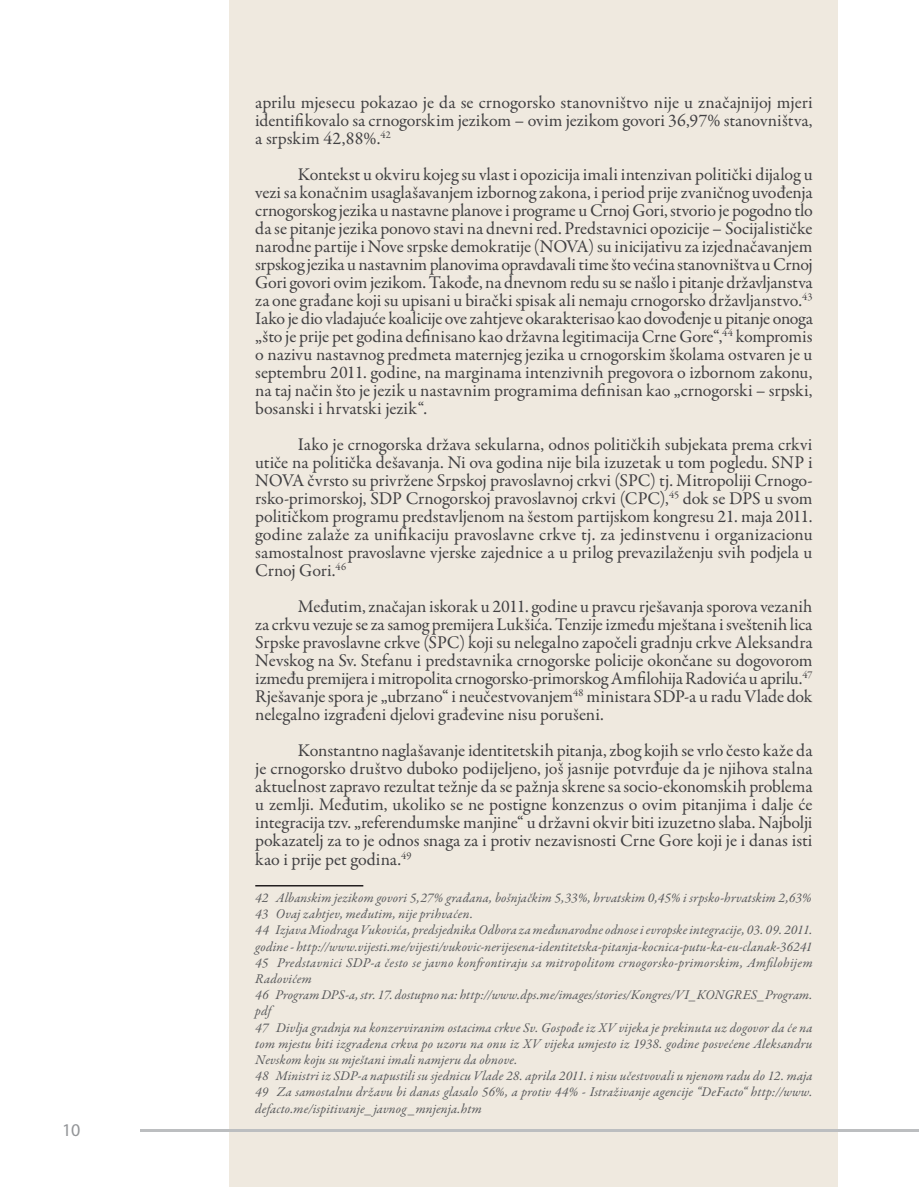
<style>
.page{position:relative;width:919px;height:1187px;background:#fff}
.page>*{position:absolute;margin:0;border:0;box-sizing:border-box;transform-origin:0 0}
.t1{font:18px/18px "Garamond Premr Pro";color:#414042;text-align:justify}
.t2{font:18px "Myriad Pro";color:#939598}
.t3{font:italic 13.5px/16.2px "Garamond Premr Pro";letter-spacing:.01em;color:#58595b}
</style>
<div class="page">
<div style="left:230px;top:0;width:608px;height:1186px;background:#efe9df"></div>
<hr style="left:140px;top:1129px;width:778px;height:3px;background:#bcbec0">
<hr style="left:255px;top:884px;width:108px;height:2px;background:#231f20">
<p class="t2" style="left:62px;top:1119px;width:20px">10</p>
<p class="t1" style="left:255px;top:94px;width:559px">aprilu mjesecu pokazao je da se crnogorsko stanovništvo nije u značajnijoj mjeri identifikovalo sa crnogorskim jezikom – ovim jezikom govori 36,97% stanovništva, a srpskim 42,88%.<sup>42</sup></p>
<p class="t1" style="left:255px;top:166px;width:559px;text-indent:43px">Kontekst u okviru kojeg su vlast i opozicija imali intenzivan politički dijalog u vezi sa konačnim usaglašavanjem izbornog zakona, i period prije zvaničnog uvođenja crnogorskog jezika u nastavne planove i programe u Crnoj Gori, stvorio je pogodno tlo da se pitanje jezika ponovo stavi na dnevni red. Predstavnici opozicije – Socijalističke narodne partije i Nove srpske demokratije (NOVA) su inicijativu za izjednačavanjem srpskog jezika u nastavnim planovima opravdavali time što većina stanovništva u Crnoj Gori govori ovim jezikom. Takođe, na dnevnom redu su se našlo i pitanje državljanstva za one građane koji su upisani u birački spisak ali nemaju crnogorsko državljanstvo.<sup>43<br></sup>Iako je dio vladajuće koalicije ove zahtjeve okarakterisao kao dovođenje u pitanje onoga „što je prije pet godina definisano kao državna legitimacija Crne Gore“,<sup>44</sup> kompromis o nazivu nastavnog predmeta maternjeg jezika u crnogorskim školama ostvaren je u septembru 2011. godine, na marginama intenzivnih pregovora o izbornom zakonu, na taj način što je jezik u nastavnim programima definisan kao „crnogorski – srpski, bosanski i hrvatski jezik“.</p>
<p class="t1" style="left:255px;top:436px;width:559px;text-indent:43px">Iako je crnogorska država sekularna, odnos političkih subjekata prema crkvi utiče na politička dešavanja. Ni ova godina nije bila izuzetak u tom pogledu. SNP i NOVA čvrsto su privržene Srpskoj pravoslavnoj crkvi (SPC) tj. Mitropoliji Crnogo&shy;rsko-primorskoj, SDP Crnogorskoj pravoslavnoj crkvi (CPC),<sup>45</sup> dok se DPS u svom političkom programu predstavljenom na šestom partijskom kongresu 21. maja 2011. godine zalaže za unifikaciju pravoslavne crkve tj. za jedinstvenu i organizacionu samostalnost pravoslavne vjerske zajednice a u prilog prevazilaženju svih podjela u Crnoj Gori.<sup>46</sup></p>
<p class="t1" style="left:255px;top:598px;width:559px;text-indent:43px">Međutim, značajan iskorak u 2011. godine u pravcu rješavanja sporova vezanih za crkvu vezuje se za samog premijera Lukšića. Tenzije između mještana i sveštenih lica Srpske pravoslavne crkve (SPC) koji su nelegalno započeli gradnju crkve Aleksandra Nevskog na Sv. Stefanu i predstavnika crnogorske policije okončane su dogovorom između premijera i mitropolita crnogorsko-primorskog Amfilohija Radovića u aprilu.<sup>47<br></sup>Rješavanje spora je „ubrzano“ i neučestvovanjem<sup>48</sup> ministara SDP-a u radu Vlade dok nelegalno izgrađeni djelovi građevine nisu porušeni.</p>
<p class="t1" style="left:255px;top:742px;width:559px;text-indent:43px">Konstantno naglašavanje identitetskih pitanja, zbog kojih se vrlo često kaže da je crnogorsko društvo duboko podijeljeno, još jasnije potvrđuje da je njihova stalna aktuelnost zapravo rezultat težnje da se pažnja skrene sa socio-ekonomskih problema u zemlji. Međutim, ukoliko se ne postigne konzenzus o ovim pitanjima i dalje će integracija tzv. „referendumske manjine“ u državni okvir biti izuzetno slaba. Najbolji pokazatelj za to je odnos snaga za i protiv nezavisnosti Crne Gore koji je i danas isti kao i prije pet godina.<sup>49</sup></p>
<p class="t3" style="left:255px;top:890px;width:559px">42 Albanskim jezikom govori 5,27% građana, bošnjačkim 5,33%, hrvatskim 0,45% i srpsko-hrvatskim 2,63% 43 Ovaj zahtjev, međutim, nije prihvaćen.<br>44 Izjava Miodraga Vukovića, predsjednika Odbora za međunarodne odnose i evropske integracije, 03. 09. 2011. godine - http://www.vijesti.me/vijesti/vukovic-nerijesena-identitetska-pitanja-kocnica-putu-ka-eu-clanak-36241<br>45 Predstavnici SDP-a često se javno konfrontiraju sa mitropolitom crnogorsko-primorskim, Amfilohijem Radovićem<br>46 Program DPS-a, str. 17. dostupno na: http://www.dps.me/images/stories/Kongres/VI_KONGRES_Program. pdf<br>47 Divlja gradnja na konzerviranim ostacima crkve Sv. Gospođe iz XV vijeka je prekinuta uz dogovor da će na tom mjestu biti izgrađena crkva po uzoru na onu iz XV vijeka umjesto iz 1938. godine posvećene Aleksandru Nevskom koju su mještani imali namjeru da obnove.<br>48 Ministri iz SDP-a napustili su sjednicu Vlade 28. aprila 2011. i nisu učestvovali u njenom radu do 12. maja 49 Za samostalnu državu bi danas glasalo 56%, a protiv 44% - Istraživanje agencije “DeFacto“ http://www. defacto.me/ispitivanje_ javnog _mnjenja.htm</p>
</div>
